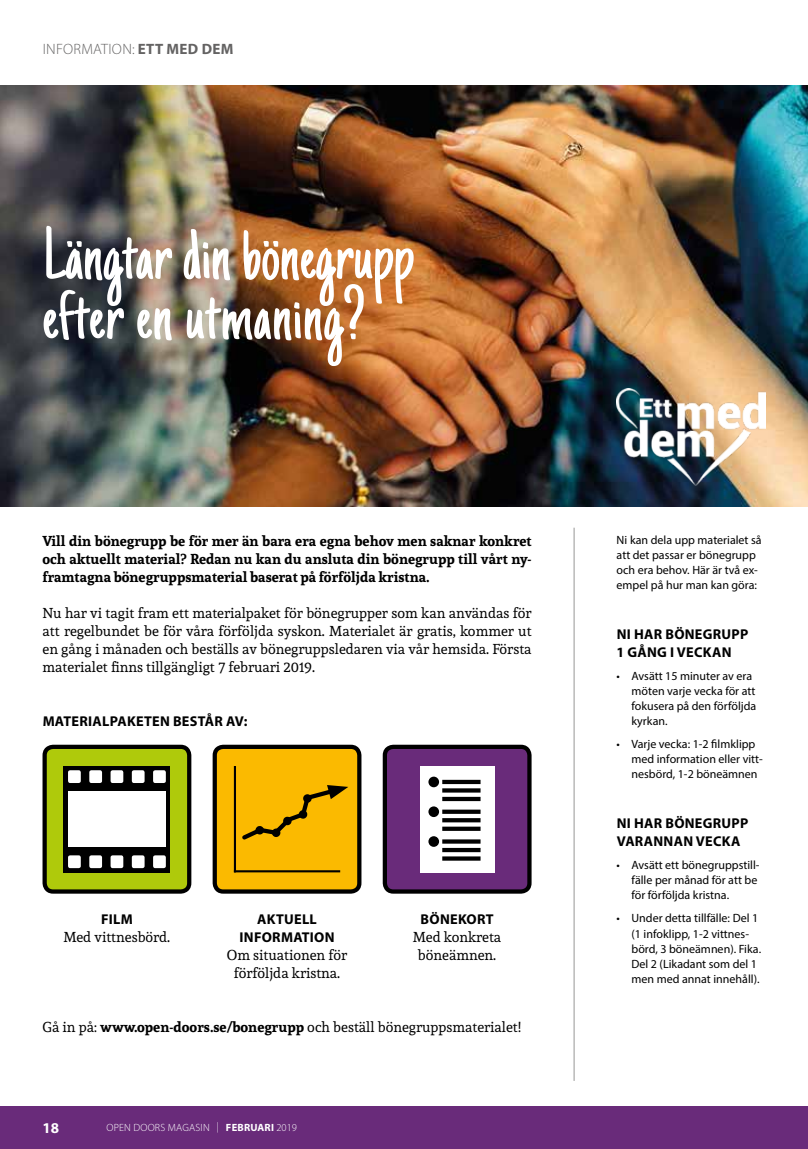
<style>
.page{position:relative;width:808px;height:1149px;background:#fff}
.page>*{position:absolute;margin:0;border:0;box-sizing:border-box;transform-origin:0 0}
.t1{font:75px/60px "Just Another Hand";color:#fff}
.t2{font:300 15px "Myriad Pro";letter-spacing:.02em;color:#646363}
.t3{font:700 15px "Myriad Pro";color:#fff}
.t4{font:14.25px/18px "Andada";color:#000;text-align:center}
.t5{font:700 14.25px/18px "Andada";color:#000;text-align:justify}
.t6{font:700 14.25px/18px "Myriad Pro";letter-spacing:.02em;color:#000}
.t7{font:12px/15px "Myriad Pro";color:#000}
.t8{font:300 10.5px "Myriad Pro";letter-spacing:.02em;color:#fff}
.s1{font-weight:700}
</style>
<div class="page">
<img style="left:0;top:85px;width:808px;height:421px">
<hr style="left:807px;top:893px;width:1px;height:208px;background:#d0d0d0">
<hr style="left:573px;top:527px;width:2px;height:553px;background:#9d9d9c">
<img style="left:617px;top:389px;width:148px;height:96px">
<div style="left:45px;top:746px;width:144px;height:145px;background:#afca0b;border-radius:9px"></div>
<div style="left:43px;top:744px;width:148px;height:149px;border:4px solid #000;border-radius:9px"></div>
<div style="left:385px;top:746px;width:144px;height:145px;background:#692b7a;border-radius:9px"></div>
<div style="left:383px;top:744px;width:148px;height:149px;border:4px solid #000;border-radius:9px"></div>
<div style="left:215px;top:746px;width:144px;height:145px;background:#fbba00;border-radius:9px"></div>
<div style="left:213px;top:744px;width:148px;height:149px;border:4px solid #000;border-radius:9px"></div>
<svg style="left:64px;top:766px;width:106px;height:106px;background:#939393"></svg>
<div style="left:68px;top:770px;width:13px;height:12px;background:#fff;border-radius:2px"></div>
<div style="left:153px;top:770px;width:13px;height:12px;background:#fff;border-radius:2px"></div>
<div style="left:132px;top:770px;width:13px;height:12px;background:#fff;border-radius:2px"></div>
<div style="left:111px;top:770px;width:12px;height:12px;background:#fff;border-radius:2px"></div>
<div style="left:89px;top:770px;width:13px;height:12px;background:#fff;border-radius:2px"></div>
<div style="left:68px;top:855px;width:13px;height:12px;background:#fff;border-radius:2px"></div>
<div style="left:153px;top:855px;width:13px;height:12px;background:#fff;border-radius:2px"></div>
<div style="left:132px;top:855px;width:13px;height:12px;background:#fff;border-radius:2px"></div>
<div style="left:111px;top:855px;width:12px;height:12px;background:#fff;border-radius:2px"></div>
<div style="left:89px;top:855px;width:13px;height:12px;background:#fff;border-radius:2px"></div>
<hr style="left:234px;top:765px;width:2px;height:107px;background:#000">
<hr style="left:234px;top:870px;width:106px;height:2px;background:#000">
<svg style="left:420px;top:766px;width:74px;height:106px;background:#f1f1f1"></svg>
<div style="left:428px;top:776px;width:11px;height:11px;background:#000;border-radius:50%"></div>
<svg style="left:442px;top:779px;width:38px;height:4px"></svg>
<svg style="left:442px;top:788px;width:38px;height:4px"></svg>
<svg style="left:442px;top:796px;width:38px;height:4px"></svg>
<div style="left:428px;top:806px;width:11px;height:10px;background:#000;border-radius:50%"></div>
<svg style="left:442px;top:809px;width:38px;height:4px"></svg>
<svg style="left:442px;top:817px;width:38px;height:5px"></svg>
<svg style="left:442px;top:826px;width:38px;height:4px"></svg>
<div style="left:428px;top:836px;width:11px;height:10px;background:#000;border-radius:50%"></div>
<svg style="left:442px;top:839px;width:38px;height:4px"></svg>
<svg style="left:442px;top:847px;width:38px;height:4px"></svg>
<svg style="left:442px;top:856px;width:38px;height:4px"></svg>
<svg style="left:242px;top:785px;width:106px;height:55px"></svg>
<div style="left:0;top:1106px;width:808px;height:42px;background:#692b7a"></div>
<p class="t2" style="left:43px;top:40px;width:192px">INFORMATION: <span class="s1">ETT MED DEM</span></p>
<h1 class="t1" style="left:43px;top:228px;width:373px">Längtar din bönegrupp efter en utmaning?</h1>
<p class="t5" style="left:43px;top:531px;width:490px">Vill din bönegrupp be för mer än bara era egna behov men saknar konkret och aktuellt material? Redan nu kan du ansluta din bönegrupp till vårt ny&shy;framtagna bönegruppsmaterial baserat på förföljda kristna.</p>
<p class="t4" style="left:43px;top:603px;width:491px;text-align:justify">Nu har vi tagit fram ett materialpaket för bönegrupper som kan användas för att regelbundet be för våra förföljda syskon. Materialet är gratis, kommer ut en gång i månaden och beställs av bönegruppsledaren via vår hemsida. Första materialet finns tillgängligt 7 februari 2019.</p>
<p class="t6" style="left:43px;top:711px;width:206px">MATERIALPAKETEN BESTÅR AV:</p>
<p class="t6" style="left:101px;top:908px;width:33px">FILM</p>
<p class="t4" style="left:64px;top:926px;width:108px">Med vittnesbörd.</p>
<p class="t6" style="left:240px;top:908px;width:97px;text-align:center">AKTUELL<br>INFORMATION</p>
<p class="t4" style="left:227px;top:944px;width:122px">Om situationen för förföljda kristna.</p>
<p class="t6" style="left:421px;top:908px;width:75px">BÖNEKORT</p>
<p class="t4" style="left:413px;top:926px;width:90px">Med konkreta böneämnen.</p>
<p class="t4" style="left:43px;top:1017px;width:480px">Gå in på: <span class="s1">www.open-doors.se/bonegrupp</span> och beställ bönegruppsmaterialet!</p>
<p class="t3" style="left:43px;top:1117px;width:18px">18</p>
<p class="t8" style="left:106px;top:1121px;width:192px">OPEN DOORS MAGASIN | <span class="s1">FEBRUARI</span> 2019</p>
<p class="t7" style="left:617px;top:532px;width:147px">Ni kan dela upp materialet så att det passar er bönegrupp och era behov. Här är två ex&shy;empel på hur man kan göra:</p>
<p class="t6" style="left:617px;top:624px;width:133px">NI HAR BÖNEGRUPP<br>1 GÅNG I VECKAN</p>
<p class="t7" style="left:631px;top:667px;width:126px;text-indent:-15px">• Avsätt 15 minuter av era möten varje vecka för att fokusera på den förföljda kyrkan.</p>
<p class="t7" style="left:631px;top:736px;width:133px;text-indent:-15px">• Varje vecka: 1-2 filmklipp med information eller vitt&shy;nesbörd, 1-2 böneämnen</p>
<p class="t6" style="left:617px;top:813px;width:133px">NI HAR BÖNEGRUPP<br>VARANNAN VECKA</p>
<p class="t7" style="left:631px;top:856px;width:130px;text-indent:-15px">• Avsätt ett bönegruppstill&shy;fälle per månad för att be för förföljda kristna.</p>
<p class="t7" style="left:631px;top:910px;width:131px;text-indent:-15px">• Under detta tillfälle: Del 1 (1 infoklipp, 1-2 vittnes&shy;börd, 3 böneämnen). Fika.<br>Del 2 (Likadant som del 1 men med annat innehåll).</p>
</div>
